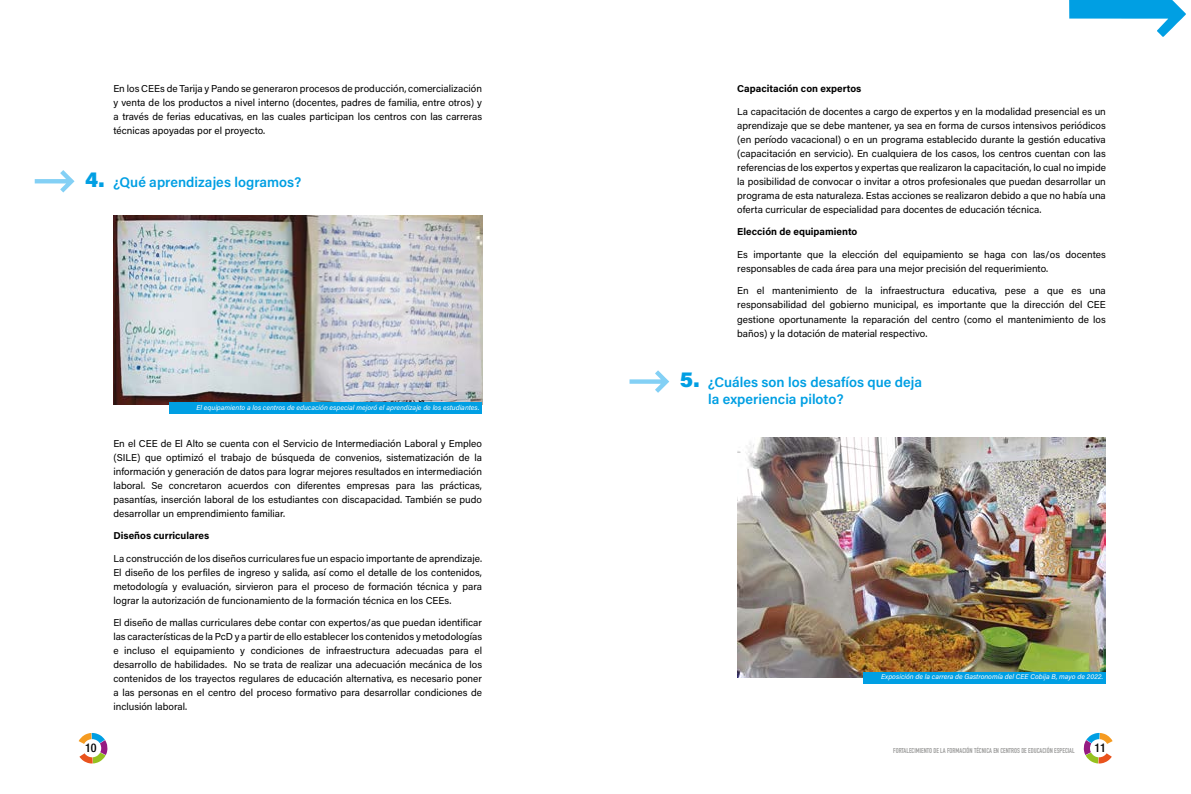
<style>
.page{position:relative;width:1191px;height:794px;background:#fff}
.page>*{position:absolute;margin:0;border:0;box-sizing:border-box;transform-origin:0 0}
.t1{font:14px/16.8px "Acumin Variable Concept";letter-spacing:.045em;color:#009fe3}
.t2{font:500 condensed 12px "Helvetica Neue";color:#000}
.t3{font:10px/14px "Acumin Variable Concept";letter-spacing:.02em;color:#000;text-align:justify}
.t4{font:10px "Acumin Variable Concept";letter-spacing:.055em;color:#000}
.t5{font:7px "Acumin Variable Concept";letter-spacing:.015em;color:#fff}
.t6{font:700 7px "DIN Condensed";color:#9d9d9c}
.s1{font-size:22px}
</style>
<div class="page">
<svg style="left:1083px;top:733px;width:29px;height:30px"></svg>
<svg style="left:79px;top:733px;width:29px;height:30px"></svg>
<svg style="left:1069px;top:0;width:117px;height:37px"></svg>
<svg style="left:35px;top:170px;width:40px;height:22px"></svg>
<svg style="left:629px;top:370px;width:40px;height:23px"></svg>
<img style="left:113px;top:215px;width:369px;height:189px">
<img style="left:737px;top:438px;width:369px;height:239px">
<div style="left:169px;top:402px;width:312px;height:12px;background:#009fe3"></div>
<div style="left:863px;top:672px;width:242px;height:11px;background:#009fe3"></div>
<p class="t3" style="left:113px;top:82px;width:370px">En los CEEs de Tarija y Pando se generaron procesos de producción, comercialización y venta de los productos a nivel interno (docentes, padres de familia, entre otros) y a través de ferias educativas, en las cuales participan los centros con las carreras técnicas apoyadas por el proyecto.</p>
<h1 class="t1" style="left:85px;top:173px;width:217px"><span class="s1">4.</span> ¿Qué aprendizajes logramos?</h1>
<p class="t5" style="left:196px;top:403px;width:284px">El equipamiento a los centros de educación especial mejoró el aprendizaje de los estudiantes.</p>
<p class="t3" style="left:113px;top:436px;width:370px">En el CEE de El Alto se cuenta con el Servicio de Intermediación Laboral y Empleo (SILE) que optimizó el trabajo de búsqueda de convenios, sistematización de la información y generación de datos para lograr mejores resultados en intermediación laboral. Se concretaron acuerdos con diferentes empresas para las prácticas, pasantías, inserción laboral de los estudiantes con discapacidad. También se pudo desarrollar un emprendimiento familiar.</p>
<p class="t4" style="left:113px;top:529px;width:97px">Diseños curriculares</p>
<p class="t3" style="left:113px;top:551px;width:370px">La construcción de los diseños curriculares fue un espacio importante de aprendizaje.<br>El diseño de los perfiles de ingreso y salida, así como el detalle de los contenidos, metodología y evaluación, sirvieron para el proceso de formación técnica y para lograr la autorización de funcionamiento de la formación técnica en los CEEs.</p>
<p class="t3" style="left:113px;top:615px;width:370px">El diseño de mallas curriculares debe contar con expertos/as que puedan identificar las características de la PcD y a partir de ello establecer los contenidos y metodologías e incluso el equipamiento y condiciones de infraestructura adecuadas para el desarrollo de habilidades. No se trata de realizar una adecuación mecánica de los contenidos de los trayectos regulares de educación alternativa, es necesario poner a las personas en el centro del proceso formativo para desarrollar condiciones de inclusión laboral.</p>
<p class="t4" style="left:737px;top:82px;width:125px">Capacitación con expertos</p>
<p class="t3" style="left:737px;top:104px;width:370px">La capacitación de docentes a cargo de expertos y en la modalidad presencial es un aprendizaje que se debe mantener, ya sea en forma de cursos intensivos periódicos (en período vacacional) o en un programa establecido durante la gestión educativa (capacitación en servicio). En cualquiera de los casos, los centros cuentan con las referencias de los expertos y expertas que realizaron la capacitación, lo cual no impide la posibilidad de convocar o invitar a otros profesionales que puedan desarrollar un programa de esta naturaleza. Estas acciones se realizaron debido a que no había una oferta curricular de especialidad para docentes de educación técnica.</p>
<p class="t4" style="left:737px;top:225px;width:121px">Elección de equipamiento</p>
<p class="t3" style="left:737px;top:247px;width:370px">Es importante que la elección del equipamiento se haga con las/os docentes responsables de cada área para una mejor precisión del requerimiento.</p>
<p class="t3" style="left:737px;top:284px;width:370px">En el mantenimiento de la infraestructura educativa, pese a que es una responsabilidad del gobierno municipal, es importante que la dirección del CEE gestione oportunamente la reparación del centro (como el mantenimiento de los baños) y la dotación de material respectivo.</p>
<h1 class="t1" style="left:708px;top:373px;width:215px;text-indent:-28px"><span class="s1">5.</span> ¿Cuáles son los desafíos que deja la experiencia piloto?</h1>
<p class="t5" style="left:881px;top:672px;width:223px">Exposición de la carrera de Gastronomía del CEE Cobija B, mayo de 2022.</p>
<p class="t2" style="left:85px;top:740px;width:13px">10</p>
<p class="t6" style="left:893px;top:745px;width:183px">FORTALECIMIENTO DE LA FORMACIÓN TÉCNICA EN CENTROS DE EDUCACIÓN ESPECIAL</p>
<p class="t2" style="left:1094px;top:740px;width:13px">11</p>
</div>
